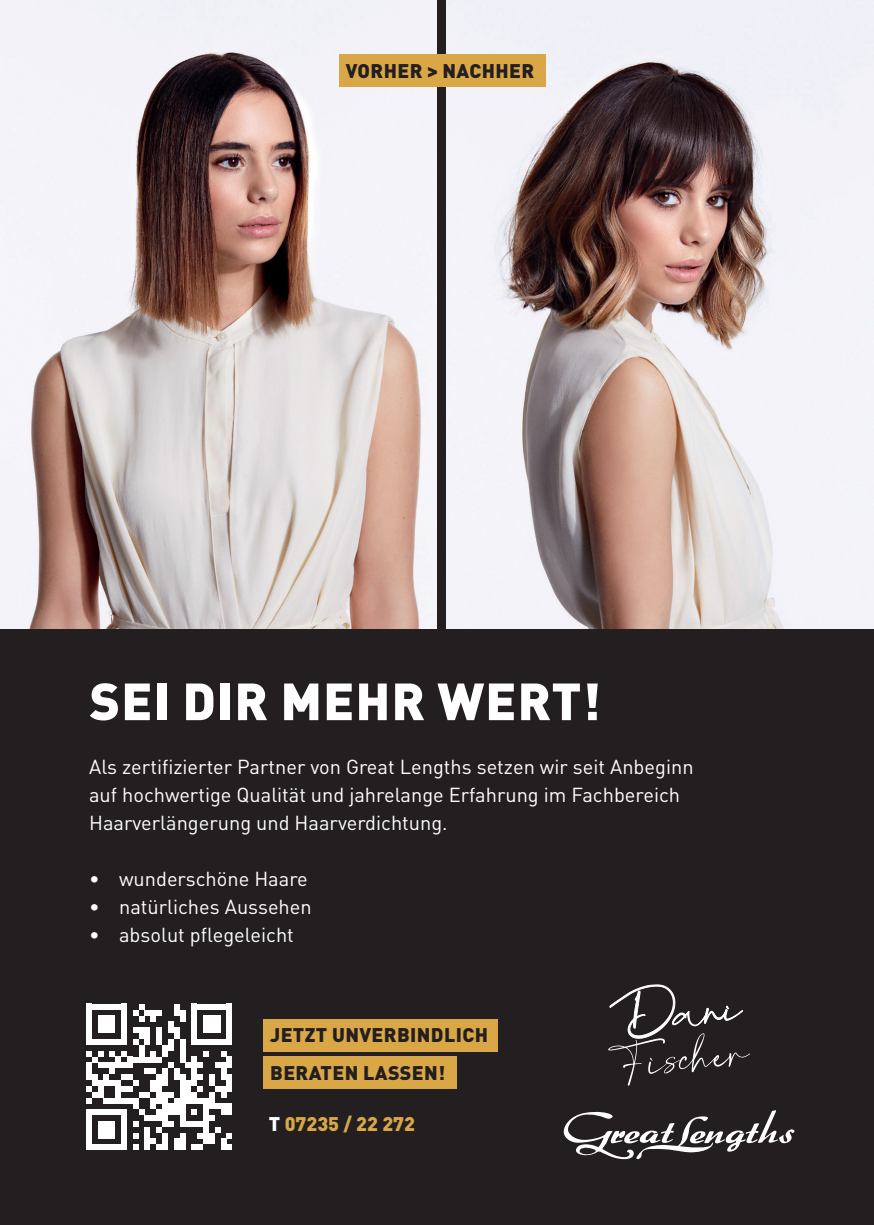
<style>
.page{position:relative;width:874px;height:1225px;background:#fff}
.page>*{position:absolute;margin:0;border:0;box-sizing:border-box;transform-origin:0 0}
.t1{font:900 51.4px "DIN Pro";letter-spacing:.02em;color:#fff}
.t2{font:20px/28px "DIN Pro";color:#fff}
.t3{font:900 19.6px/38px "DIN Pro";letter-spacing:.02em;color:#231f20}
.t4{font:900 19.6px "DIN Pro";color:#d9a746}
.s1{color:#fff}
</style>
<div class="page">
<div style="left:0;top:0;width:873px;height:1225px;background:#231f20"></div>
<svg style="left:608px;top:984px;width:141px;height:101px"></svg>
<svg style="left:563px;top:1110px;width:231px;height:49px"></svg>
<div style="left:263px;top:1019px;width:234px;height:32px;background:#d9a746"></div>
<div style="left:263px;top:1056px;width:193px;height:32px;background:#d9a746"></div>
<div style="left:86px;top:1004px;width:6px;height:35px;background:#fff"></div>
<div style="left:97px;top:1015px;width:6px;height:18px;background:#fff"></div>
<div style="left:103px;top:1015px;width:6px;height:18px;background:#fff"></div>
<div style="left:109px;top:1015px;width:6px;height:18px;background:#fff"></div>
<svg style="left:92px;top:1004px;width:29px;height:5px"></svg>
<div style="left:121px;top:1004px;width:6px;height:35px;background:#fff"></div>
<svg style="left:133px;top:1027px;width:5px;height:6px"></svg>
<div style="left:138px;top:1027px;width:6px;height:12px;background:#fff"></div>
<svg style="left:133px;top:1004px;width:17px;height:17px"></svg>
<div style="left:144px;top:1027px;width:6px;height:12px;background:#fff"></div>
<div style="left:150px;top:1009px;width:6px;height:12px;background:#fff"></div>
<svg style="left:156px;top:1010px;width:6px;height:5px"></svg>
<div style="left:156px;top:1027px;width:6px;height:12px;background:#fff"></div>
<div style="left:168px;top:1021px;width:6px;height:12px;background:#fff"></div>
<div style="left:174px;top:1004px;width:5px;height:11px;background:#fff"></div>
<div style="left:174px;top:1027px;width:5px;height:12px;background:#fff"></div>
<div style="left:179px;top:1009px;width:6px;height:12px;background:#fff"></div>
<div style="left:191px;top:1004px;width:6px;height:35px;background:#fff"></div>
<div style="left:203px;top:1015px;width:6px;height:18px;background:#fff"></div>
<div style="left:209px;top:1015px;width:6px;height:18px;background:#fff"></div>
<div style="left:215px;top:1015px;width:5px;height:18px;background:#fff"></div>
<svg style="left:197px;top:1004px;width:29px;height:5px"></svg>
<div style="left:226px;top:1004px;width:6px;height:35px;background:#fff"></div>
<svg style="left:86px;top:1039px;width:146px;height:111px"></svg>
<img style="left:0;top:0;width:436px;height:628px">
<img style="left:446px;top:0;width:427px;height:628px">
<div style="left:339px;top:54px;width:206px;height:33px;background:#d9a746"></div>
<p class="t3" style="left:345px;top:49px;width:190px">VORHER &gt; NACHHER</p>
<h1 class="t1" style="left:90px;top:657px;width:512px">SEI DIR MEHR WERT!</h1>
<p class="t2" style="left:89px;top:751px;width:605px">Als zertifizierter Partner von Great Lengths setzen wir seit Anbeginn auf hochwertige Qualität und jahrelange Erfahrung im Fachbereich<br>Haarverlängerung und Haarverdichtung.</p>
<p class="t2" style="left:89px;top:863px;width:220px">• wunderschöne Haare</p>
<p class="t2" style="left:89px;top:891px;width:224px">• natürliches Aussehen</p>
<p class="t2" style="left:89px;top:919px;width:206px">• absolut pflegeleicht</p>
<p class="t3" style="left:270px;top:1013px;width:219px">JETZT UNVERBINDLICH<br>BERATEN LASSEN!</p>
<p class="t4" style="left:268px;top:1106px;width:148px"><span class="s1">T</span> 07235 / 22 272</p>
</div>
